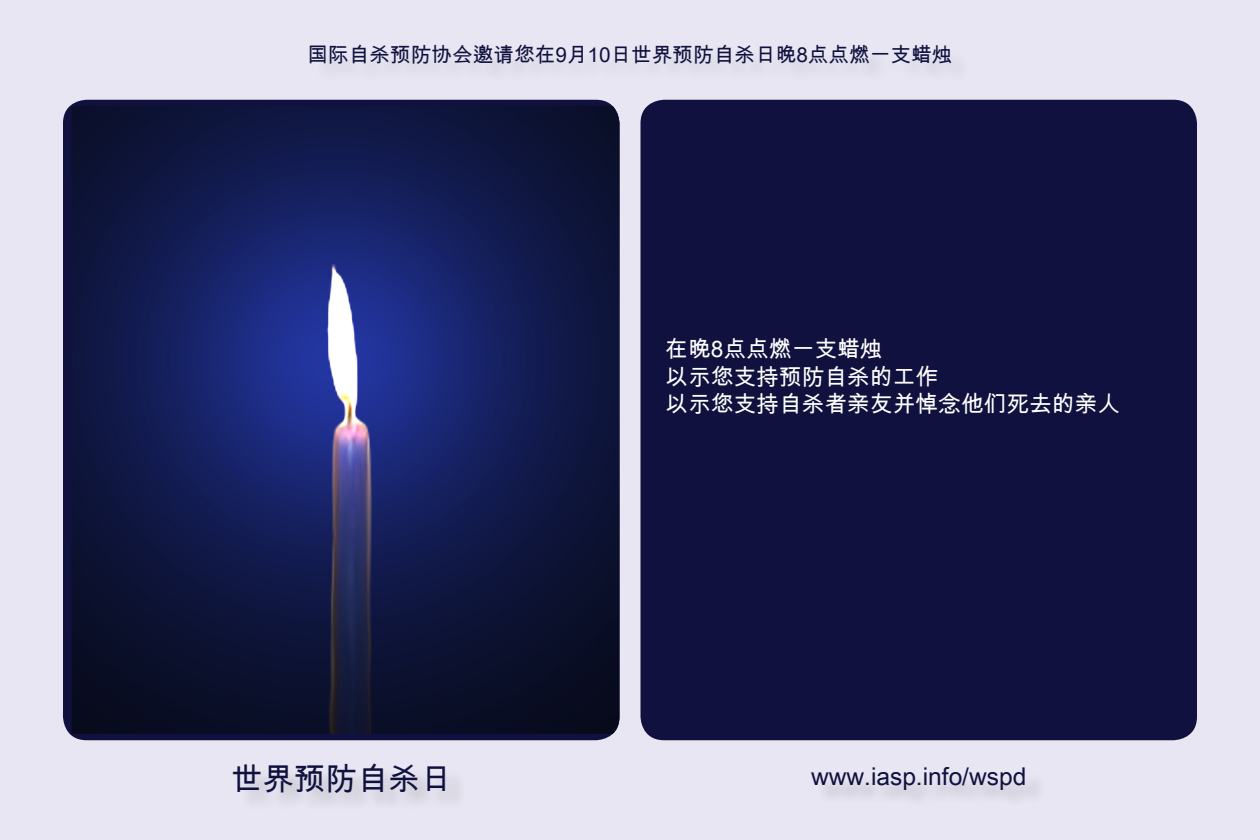
<style>
.page{position:relative;width:1260px;height:840px;background:#e7e6f2}
.page>*{position:absolute;margin:0;border:0;box-sizing:border-box;transform-origin:0 0}
.t1{font:31.5px "Arial Unicode MS";color:#10113e}
.t2{font:24.5px "Arial Unicode MS";color:#10113e}
.t3{font:22.75px "Arial Unicode MS";color:#fff}
.t4{font:20.65px "Arial Unicode MS";color:#10113e}
</style>
<div class="page">
<div style="left:63px;top:100px;width:557px;height:640px;background:#10113e;border-radius:24px"></div>
<img style="left:72px;top:106px;width:548px;height:628px">
<div style="left:640px;top:100px;width:557px;height:640px;background:#10113e;border-radius:24px"></div>
<div style="left:236px;top:765px;width:230px;height:46px;background:#e0dfeb"></div>
<div style="left:814px;top:770px;width:231px;height:40px;background:#e3e2ed"></div>
<p class="t4" style="left:308px;top:40px;width:646px">国际自杀预防协会邀请您在9月10日世界预防自杀日晚8点点燃一支蜡烛</p>
<p class="t3" style="left:665px;top:333px;width:219px">在晚8点点燃一支蜡烛</p>
<p class="t3" style="left:665px;top:360px;width:274px">以示您支持预防自杀的工作</p>
<p class="t3" style="left:665px;top:387px;width:456px">以示您支持自杀者亲友并悼念他们死去的亲人</p>
<p class="t1" style="left:231px;top:756px;width:222px">世界预防自杀日</p>
<p class="t2" style="left:811px;top:758px;width:217px">www.iasp.info/wspd</p>
</div>
